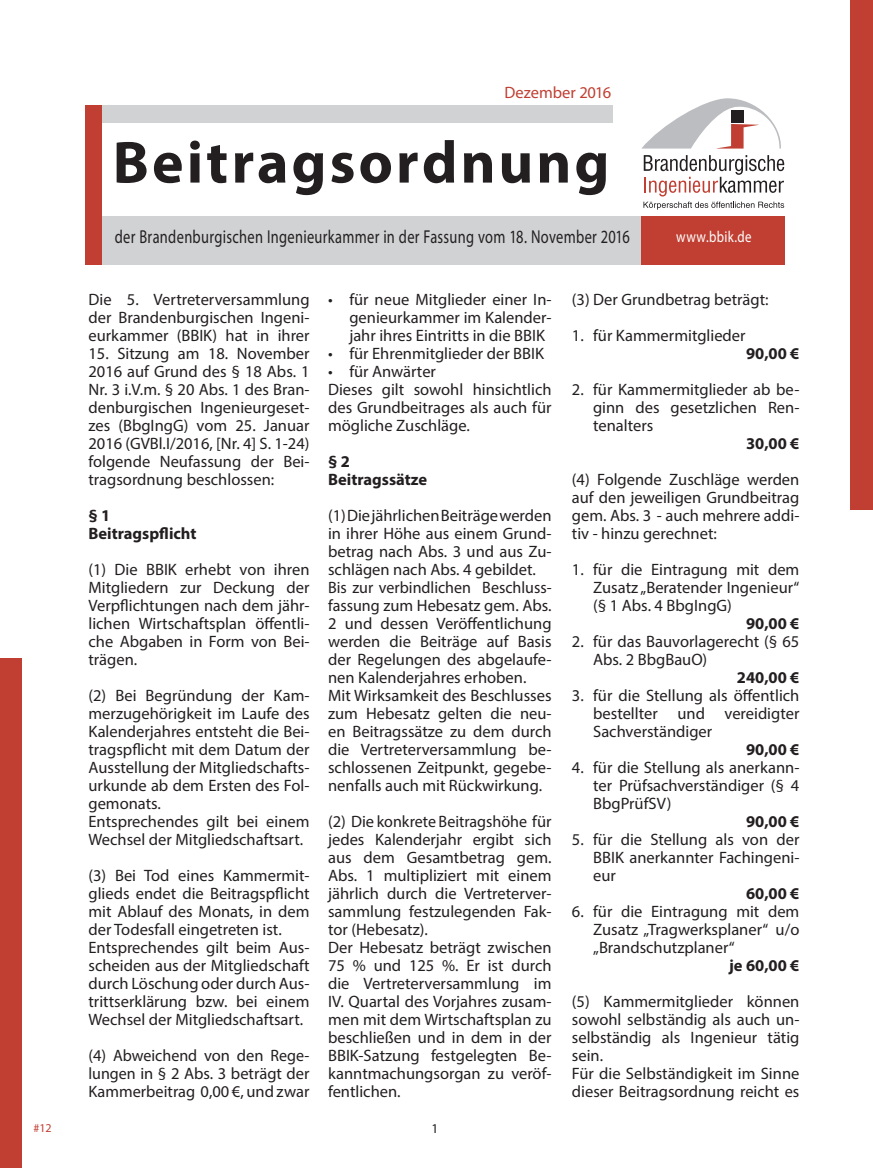
<style>
.page{position:relative;width:873px;height:1168px;background:#fff}
.page>*{position:absolute;margin:0;border:0;box-sizing:border-box;transform-origin:0 0}
.t1{font:700 59.85px "Myriad Pro";letter-spacing:.05em;color:#231f20}
.t2{font:18.75px "Myriad Pro";letter-spacing:.025em;color:#231f20;scale:.77 1}
.t3{font:16.5px/18px "Myriad Pro";color:#231f20;text-align:justify}
.t4{font:700 16.5px/18px "Myriad Pro";color:#231f20}
.t5{font:16.5px "Myriad Pro";letter-spacing:-.005em;color:#c03f32}
.t6{font:15.9px "Myriad Pro";letter-spacing:.03em;color:#fff;scale:.81 1}
.t7{font:13.5px "Myriad Pro";color:#231f20}
.t8{font:12px "Myriad Pro";color:#c03f32}
</style>
<div class="page">
<div style="left:102px;top:105px;width:510px;height:17px;background:#d1d2d4"></div>
<div style="left:102px;top:216px;width:539px;height:48px;background:#d1d2d4"></div>
<div style="left:85px;top:105px;width:17px;height:159px;background:#c03f32"></div>
<div style="left:641px;top:216px;width:143px;height:48px;background:#c03f32"></div>
<div style="left:850px;top:0;width:23px;height:509px;background:#c03f32"></div>
<div style="left:0;top:658px;width:21px;height:510px;background:#c03f32"></div>
<svg style="left:644px;top:155px;width:140px;height:41px"></svg>
<svg style="left:643px;top:202px;width:141px;height:7px"></svg>
<svg style="left:641px;top:98px;width:140px;height:51px"></svg>
<p class="t5" style="left:505px;top:82px;width:108px">Dezember 2016</p>
<h1 class="t1" style="left:113px;top:123px;width:498px">Beitragsordnung</h1>
<p class="t2" style="left:115px;top:225px;width:670px">der Brandenburgischen Ingenieurkammer in der Fassung vom 18. November 2016</p>
<p class="t6" style="left:676px;top:227px;width:95px">www.bbik.de</p>
<p class="t3" style="left:88px;top:290px;width:223px">Die 5. Vertreterversammlung der Brandenburgischen Ingeni&shy;eurkammer (BBIK) hat in ihrer</p>
<p class="t3" style="left:88px;top:344px;width:223px">15. Sitzung am 18. November 2016 auf Grund des § 18 Abs. 1<br>Nr. 3 i.V.m. § 20 Abs. 1 des Bran&shy;denburgischen Ingenieurgeset&shy;zes (BbgIngG) vom 25. Januar 2016 (GVBl.I/2016, [Nr. 4] S. 1-24) folgende Neufassung der Bei&shy;tragsordnung beschlossen:</p>
<p class="t4" style="left:88px;top:506px;width:110px">§ 1<br>Beitragspflicht</p>
<p class="t3" style="left:88px;top:560px;width:223px">(1) Die BBIK erhebt von ihren Mitgliedern zur Deckung der Verpflichtungen nach dem jähr&shy;lichen Wirtschaftsplan öffentli&shy;che Abgaben in Form von Bei&shy;trägen.</p>
<p class="t3" style="left:88px;top:686px;width:223px;text-align:left">(2) Bei Begründung der Kam&shy;merzugehörigkeit im Laufe des<br>Kalenderjahres entsteht die Bei&shy;tragspflicht mit dem Datum der<br>Ausstellung der Mitgliedschafts&shy;urkunde ab dem Ersten des Fol&shy;gemonats.<br>Entsprechendes gilt bei einem<br>Wechsel der Mitgliedschaftsart.</p>
<p class="t3" style="left:88px;top:866px;width:223px;text-align:left">(3) Bei Tod eines Kammermit&shy;glieds endet die Beitragspflicht mit Ablauf des Monats, in dem der Todesfall eingetreten ist.<br>Entsprechendes gilt beim Aus&shy;scheiden aus der Mitgliedschaft durch Löschung oder durch Aus&shy;trittserklärung bzw. bei einem<br>Wechsel der Mitgliedschaftsart.</p>
<p class="t3" style="left:88px;top:1046px;width:223px">(4) Abweichend von den Rege&shy;lungen in § 2 Abs. 3 beträgt der Kammerbeitrag 0,00 €, und zwar</p>
<p class="t3" style="left:349px;top:290px;width:204px;text-indent:-21px">• für neue Mitglieder einer In&shy;genieurkammer im Kalender&shy;jahr ihres Eintritts in die BBIK</p>
<p class="t3" style="left:328px;top:344px;width:217px">• für Ehrenmitglieder der BBIK</p>
<p class="t3" style="left:328px;top:362px;width:225px;text-align:left">• für Anwärter<br>Dieses gilt sowohl hinsichtlich des Grundbeitrages als auch für mögliche Zuschläge.</p>
<p class="t4" style="left:328px;top:452px;width:101px">§ 2<br>Beitragssätze</p>
<p class="t3" style="left:328px;top:506px;width:225px;text-align:left">(1) Die jährlichen Beiträge werden in ihrer Höhe aus einem Grund&shy;betrag nach Abs. 3 und aus Zu&shy;schlägen nach Abs. 4 gebildet.<br>Bis zur verbindlichen Beschluss&shy;fassung zum Hebesatz gem. Abs.<br>2 und dessen Veröffentlichung werden die Beiträge auf Basis der Regelungen des abgelaufe&shy;nen Kalenderjahres erhoben.<br>Mit Wirksamkeit des Beschlusses zum Hebesatz gelten die neu&shy;en Beitragssätze zu dem durch die Vertreterversammlung be&shy;schlossenen Zeitpunkt, gegebe&shy;nenfalls auch mit Rückwirkung.</p>
<p class="t3" style="left:328px;top:812px;width:225px;text-align:left">(2) Die konkrete Beitragshöhe für jedes Kalenderjahr ergibt sich aus dem Gesamtbetrag gem.<br>Abs. 1 multipliziert mit einem jährlich durch die Vertreterver&shy;sammlung festzulegenden Fak&shy;tor (Hebesatz).<br>Der Hebesatz beträgt zwischen<br>75 % und 125 %. Er ist durch die Vertreterversammlung im<br>IV. Quartal des Vorjahres zusam&shy;men mit dem Wirtschaftsplan zu beschließen und in dem in der<br>BBIK-Satzung festgelegten Be&shy;kanntmachungsorgan zu veröf&shy;fentlichen.</p>
<p class="t8" style="left:33px;top:1121px;width:20px">#12</p>
<p class="t7" style="left:432px;top:1120px;width:8px">1</p>
<p class="t3" style="left:572px;top:290px;width:198px">(3) Der Grundbetrag beträgt:</p>
<p class="t3" style="left:572px;top:326px;width:175px">1. für Kammermitglieder</p>
<p class="t4" style="left:746px;top:344px;width:55px">90,00 €</p>
<p class="t3" style="left:593px;top:380px;width:208px;text-indent:-21px">2. für Kammermitglieder ab be&shy;ginn des gesetzlichen Ren&shy;tenalters</p>
<p class="t4" style="left:746px;top:434px;width:55px">30,00 €</p>
<p class="t3" style="left:572px;top:470px;width:229px">(4) Folgende Zuschläge werden auf den jeweiligen Grundbeitrag gem. Abs. 3 - auch mehrere addi&shy;tiv - hinzu gerechnet:</p>
<p class="t3" style="left:593px;top:560px;width:208px;text-indent:-21px">1. für die Eintragung mit dem Zusatz „Beratender Ingenieur“ (§ 1 Abs. 4 BbgIngG)</p>
<p class="t4" style="left:746px;top:614px;width:55px">90,00 €</p>
<p class="t3" style="left:593px;top:632px;width:208px;text-indent:-21px">2. für das Bauvorlagerecht (§ 65<br>Abs. 2 BbgBauO)</p>
<p class="t4" style="left:737px;top:668px;width:64px">240,00 €</p>
<p class="t3" style="left:593px;top:686px;width:208px;text-indent:-21px">3. für die Stellung als öffentlich bestellter und vereidigter Sachverständiger</p>
<p class="t4" style="left:746px;top:740px;width:55px">90,00 €</p>
<p class="t3" style="left:593px;top:758px;width:208px;text-indent:-21px">4. für die Stellung als anerkann&shy;ter Prüfsachverständiger (§ 4<br>BbgPrüfSV)</p>
<p class="t4" style="left:746px;top:812px;width:55px">90,00 €</p>
<p class="t3" style="left:593px;top:830px;width:208px;text-indent:-21px">5. für die Stellung als von der BBIK anerkannter Fachingeni&shy;eur</p>
<p class="t4" style="left:746px;top:884px;width:55px">60,00 €</p>
<p class="t3" style="left:593px;top:902px;width:208px;text-indent:-21px">6. für die Eintragung mit dem Zusatz „Tragwerksplaner“ u/o „Brandschutzplaner“</p>
<p class="t4" style="left:729px;top:956px;width:72px">je 60,00 €</p>
<p class="t3" style="left:572px;top:992px;width:229px;text-align:left">(5) Kammermitglieder können sowohl selbständig als auch un&shy;selbständig als Ingenieur tätig sein.<br>Für die Selbständigkeit im Sinne dieser Beitragsordnung reicht es</p>
</div>
